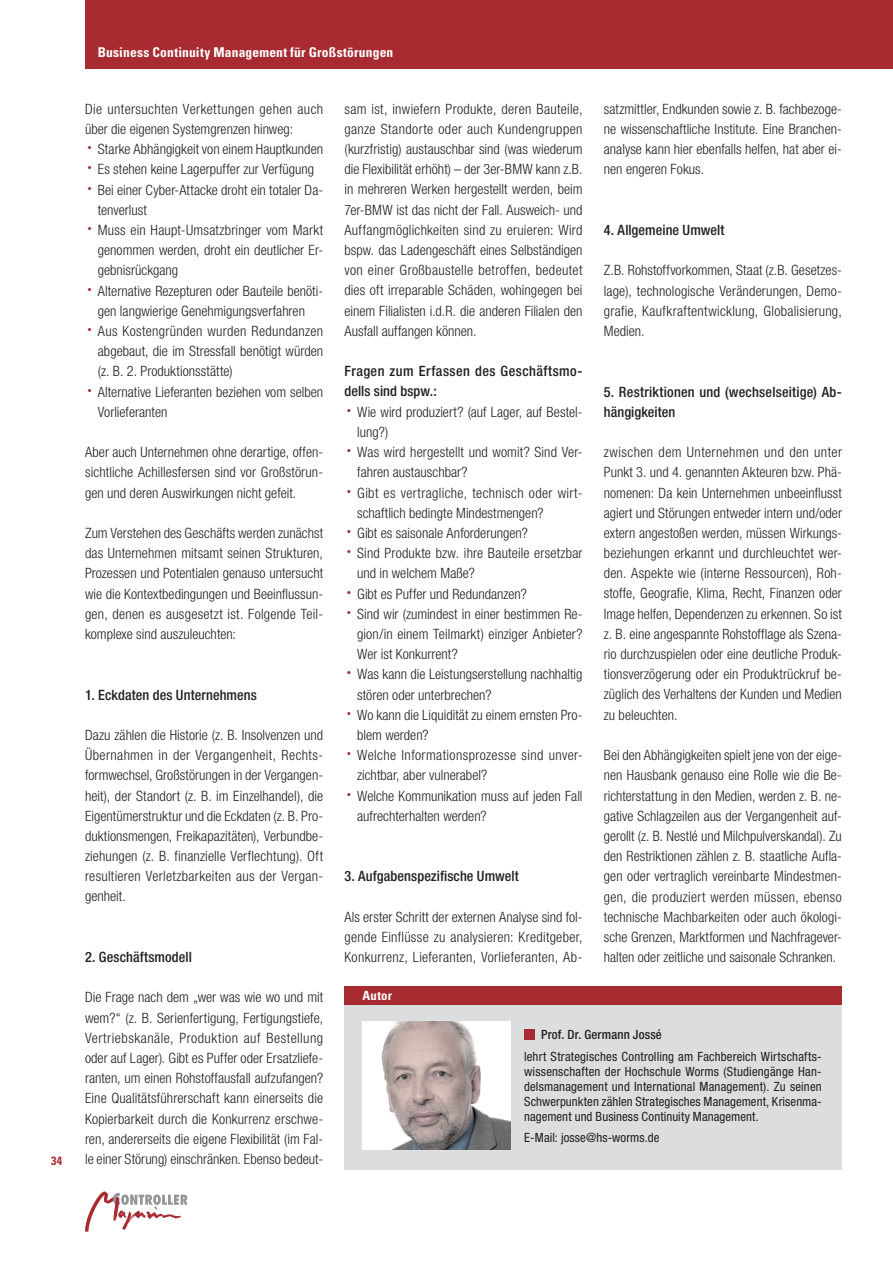
<style>
.page{position:relative;width:893px;height:1263px;background:#fff}
.page>*{position:absolute;margin:0;border:0;box-sizing:border-box;transform-origin:0 0}
.t1{font:300 condensed 14.25px/20.2px "Helvetica Neue LT Std";letter-spacing:.005em;color:#231f20;text-align:justify}
.t2{font:500 condensed 14.25px/20.2px "Helvetica Neue LT Std";letter-spacing:.01em;color:#231f20}
.t3{font:300 condensed 14.25px "Helvetica Neue LT Std";letter-spacing:.025em;color:#231f20}
.t4{font:500 condensed 14.25px "Helvetica Neue LT Std";letter-spacing:.03em;color:#231f20}
.t5{font:700 condensed 13.5px "Univers LT Std";letter-spacing:.015em;color:#fff}
.t6{font:condensed 12.75px/15px "Helvetica Neue LT Std";letter-spacing:.005em;color:#231f20;text-align:justify}
.t7{font:500 condensed 12.75px "Helvetica Neue LT Std";letter-spacing:.015em;color:#231f20}
.t8{font:700 condensed 12.75px "Univers LT Std";letter-spacing:.025em;color:#fff}
.t9{font:700 condensed 12px "Univers LT Std";color:#a72b30}
.s1{font-weight:500;font-size:21px;color:#a72b30}
</style>
<div class="page">
<svg style="left:181px;top:1194px;width:7px;height:11px"></svg>
<img style="left:85px;top:1191px;width:96px;height:41px">
<div style="left:85px;top:0;width:808px;height:68px;background:#a72b30"></div>
<div style="left:344px;top:1003px;width:498px;height:167px;background:#dcdddf"></div>
<img style="left:362px;top:1022px;width:149px;height:127px">
<div style="left:344px;top:986px;width:498px;height:19px;background:#a72b30"></div>
<div style="left:524px;top:1029px;width:11px;height:10px;background:#a72b30"></div>
<p class="t9" style="left:51px;top:1154px;width:13px">34</p>
<p class="t5" style="left:98px;top:43px;width:297px">Business Continuity Management für Großstörungen</p>
<p class="t3" style="left:85px;top:101px;width:240px">Die untersuchten Verkettungen gehen auch</p>
<p class="t1" style="left:85px;top:119px;width:210px">über die eigenen Systemgrenzen hinweg:</p>
<p class="t1" style="left:87px;top:139px;width:237px"><span class="s1">·</span> Starke Abhängigkeit von einem Hauptkunden</p>
<p class="t1" style="left:87px;top:159px;width:228px"><span class="s1">·</span> Es stehen keine Lagerpuffer zur Verfügung</p>
<p class="t1" style="left:87px;top:179px;width:237px"><span class="s1">·</span> Bei einer Cyber-Attacke droht ein totaler Da-</p>
<p class="t1" style="left:98px;top:199px;width:51px">tenverlust</p>
<p class="t1" style="left:87px;top:220px;width:237px"><span class="s1">·</span> Muss ein Haupt-Umsatzbringer vom Markt</p>
<p class="t1" style="left:98px;top:240px;width:227px">genommen werden, droht ein deutlicher Er-</p>
<p class="t1" style="left:98px;top:260px;width:82px">gebnisrückgang</p>
<p class="t1" style="left:87px;top:280px;width:237px"><span class="s1">·</span> Alternative Rezepturen oder Bauteile benöti-</p>
<p class="t1" style="left:98px;top:300px;width:209px">gen langwierige Genehmigungsverfahren</p>
<p class="t1" style="left:87px;top:321px;width:237px"><span class="s1">·</span> Aus Kostengründen wurden Redundanzen</p>
<p class="t1" style="left:98px;top:341px;width:227px">abgebaut, die im Stressfall benötigt würden</p>
<p class="t1" style="left:98px;top:361px;width:136px">(z. B. 2. Produktionsstätte)</p>
<p class="t1" style="left:87px;top:381px;width:237px"><span class="s1">·</span> Alternative Lieferanten beziehen vom selben</p>
<p class="t1" style="left:98px;top:401px;width:71px">Vorlieferanten</p>
<p class="t1" style="left:85px;top:442px;width:240px">Aber auch Unternehmen ohne derartige, offen&shy;sichtliche Achillesfersen sind vor Großstörun&shy;gen und deren Auswirkungen nicht gefeit.</p>
<p class="t1" style="left:85px;top:523px;width:240px">Zum Verstehen des Geschäfts werden zunächst das Unternehmen mitsamt seinen Strukturen, Prozessen und Potentialen genauso untersucht wie die Kontextbedingungen und Beeinflussun&shy;gen, denen es ausgesetzt ist. Folgende Teil&shy;komplexe sind auszuleuchten:</p>
<p class="t2" style="left:85px;top:684px;width:173px">1. Eckdaten des Unternehmens</p>
<p class="t1" style="left:85px;top:725px;width:240px">Dazu zählen die Historie (z. B. Insolvenzen und Übernahmen in der Vergangenheit, Rechts&shy;formwechsel, Großstörungen in der Vergangen&shy;heit), der Standort (z. B. im Einzelhandel), die Eigentümerstruktur und die Eckdaten (z. B. Pro&shy;duktionsmengen, Freikapazitäten), Verbundbe&shy;ziehungen (z. B. finanzielle Verflechtung). Oft resultieren Verletzbarkeiten aus der Vergan&shy;genheit.</p>
<p class="t2" style="left:85px;top:947px;width:108px">2. Geschäftsmodell</p>
<p class="t1" style="left:85px;top:987px;width:240px">Die Frage nach dem „wer was wie wo und mit wem?“ (z. B. Serienfertigung, Fertigungstiefe, Vertriebskanäle, Produktion auf Bestellung oder auf Lager). Gibt es Puffer oder Ersatzliefe&shy;ranten, um einen Rohstoffausfall aufzufangen?<br>Eine Qualitätsführerschaft kann einerseits die Kopierbarkeit durch die Konkurrenz erschwe&shy;ren, andererseits die eigene Flexibilität (im Fal&shy;le einer Störung) einschränken. Ebenso bedeut-</p>
<p class="t1" style="left:344px;top:98px;width:240px">sam ist, inwiefern Produkte, deren Bauteile, ganze Standorte oder auch Kundengruppen (kurzfristig) austauschbar sind (was wiederum die Flexibilität erhöht) – der 3er-BMW kann z.B. in mehreren Werken hergestellt werden, beim 7er-BMW ist das nicht der Fall. Ausweich- und Auffangmöglichkeiten sind zu eruieren: Wird bspw. das Ladengeschäft eines Selbständigen von einer Großbaustelle betroffen, bedeutet dies oft irreparable Schäden, wohingegen bei einem Filialisten i.d.R. die anderen Filialen den Ausfall auffangen können.</p>
<p class="t4" style="left:344px;top:363px;width:240px">Fragen zum Erfassen des Geschäftsmo-</p>
<p class="t2" style="left:344px;top:381px;width:94px">dells sind bspw.:</p>
<p class="t1" style="left:347px;top:401px;width:237px"><span class="s1">·</span> Wie wird produziert? (auf Lager, auf Bestel-</p>
<p class="t1" style="left:357px;top:422px;width:33px">lung?)</p>
<p class="t1" style="left:347px;top:442px;width:237px"><span class="s1">·</span> Was wird hergestellt und womit? Sind Ver-</p>
<p class="t1" style="left:357px;top:462px;width:112px">fahren austauschbar?</p>
<p class="t3" style="left:347px;top:484px;width:237px"><span class="s1">·</span> Gibt es vertragliche, technisch oder wirt-</p>
<p class="t1" style="left:357px;top:502px;width:188px">schaftlich bedingte Mindestmengen?</p>
<p class="t1" style="left:347px;top:523px;width:183px"><span class="s1">·</span> Gibt es saisonale Anforderungen?</p>
<p class="t1" style="left:347px;top:543px;width:237px"><span class="s1">·</span> Sind Produkte bzw. ihre Bauteile ersetzbar</p>
<p class="t1" style="left:357px;top:563px;width:119px">und in welchem Maße?</p>
<p class="t1" style="left:347px;top:583px;width:182px"><span class="s1">·</span> Gibt es Puffer und Redundanzen?</p>
<p class="t1" style="left:347px;top:603px;width:237px"><span class="s1">·</span> Sind wir (zumindest in einer bestimmen Re-</p>
<p class="t1" style="left:357px;top:624px;width:227px">gion/in einem Teilmarkt) einziger Anbieter?</p>
<p class="t1" style="left:357px;top:644px;width:102px">Wer ist Konkurrent?</p>
<p class="t1" style="left:347px;top:664px;width:237px"><span class="s1">·</span> Was kann die Leistungserstellung nachhaltig</p>
<p class="t1" style="left:357px;top:684px;width:136px">stören oder unterbrechen?</p>
<p class="t1" style="left:347px;top:704px;width:237px"><span class="s1">·</span> Wo kann die Liquidität zu einem ernsten Pro-</p>
<p class="t1" style="left:357px;top:725px;width:73px">blem werden?</p>
<p class="t3" style="left:347px;top:747px;width:237px"><span class="s1">·</span> Welche Informationsprozesse sind unver-</p>
<p class="t1" style="left:357px;top:765px;width:131px">zichtbar, aber vulnerabel?</p>
<p class="t1" style="left:347px;top:785px;width:237px"><span class="s1">·</span> Welche Kommunikation muss auf jeden Fall</p>
<p class="t1" style="left:357px;top:805px;width:131px">aufrechterhalten werden?</p>
<p class="t2" style="left:344px;top:866px;width:176px">3. Aufgabenspezifische Umwelt</p>
<p class="t1" style="left:344px;top:906px;width:240px">Als erster Schritt der externen Analyse sind fol&shy;gende Einflüsse zu analysieren: Kreditgeber, Konkurrenz, Lieferanten, Vorlieferanten, Ab-</p>
<p class="t8" style="left:362px;top:988px;width:31px">Autor</p>
<p class="t1" style="left:604px;top:98px;width:240px">satzmittler, Endkunden sowie z. B. fachbezoge&shy;ne wissenschaftliche Institute. Eine Branchen&shy;analyse kann hier ebenfalls helfen, hat aber ei&shy;nen engeren Fokus.</p>
<p class="t2" style="left:604px;top:220px;width:122px">4. Allgemeine Umwelt</p>
<p class="t1" style="left:604px;top:260px;width:240px">Z.B. Rohstoffvorkommen, Staat (z.B. Gesetzes&shy;lage), technologische Veränderungen, Demo&shy;grafie, Kaufkraftentwicklung, Globalisierung, Medien.</p>
<p class="t2" style="left:604px;top:381px;width:240px">5. Restriktionen und (wechselseitige) Ab&shy;hängigkeiten</p>
<p class="t1" style="left:604px;top:442px;width:240px">zwischen dem Unternehmen und den unter Punkt 3. und 4. genannten Akteuren bzw. Phä&shy;nomenen: Da kein Unternehmen unbeeinflusst agiert und Störungen entweder intern und/oder extern angestoßen werden, müssen Wirkungs&shy;beziehungen erkannt und durchleuchtet wer&shy;den. Aspekte wie (interne Ressourcen), Roh&shy;stoffe, Geografie, Klima, Recht, Finanzen oder Image helfen, Dependenzen zu erkennen. So ist z. B. eine angespannte Rohstofflage als Szena&shy;rio durchzuspielen oder eine deutliche Produk&shy;tionsverzögerung oder ein Produktrückruf be&shy;züglich des Verhaltens der Kunden und Medien zu beleuchten.</p>
<p class="t1" style="left:604px;top:745px;width:240px">Bei den Abhängigkeiten spielt jene von der eige&shy;nen Hausbank genauso eine Rolle wie die Be&shy;richterstattung in den Medien, werden z. B. ne&shy;gative Schlagzeilen aus der Vergangenheit auf&shy;gerollt (z. B. Nestlé und Milchpulverskandal). Zu den Restriktionen zählen z. B. staatliche Aufla&shy;gen oder vertraglich vereinbarte Mindestmen&shy;gen, die produziert werden müssen, ebenso technische Machbarkeiten oder auch ökologi&shy;sche Grenzen, Marktformen und Nachfragever&shy;halten oder zeitliche und saisonale Schranken.</p>
<p class="t7" style="left:541px;top:1027px;width:122px">Prof. Dr. Germann Jossé</p>
<p class="t6" style="left:524px;top:1048px;width:299px">lehrt Strategisches Controlling am Fachbereich Wirtschafts&shy;wissenschaften der Hochschule Worms (Studiengänge Han&shy;delsmanagement und International Management). Zu seinen Schwerpunkten zählen Strategisches Management, Krisenma&shy;nagement und Business Continuity Management.</p>
<p class="t6" style="left:524px;top:1130px;width:137px">E-Mail: josse@hs-worms.de</p>
</div>
